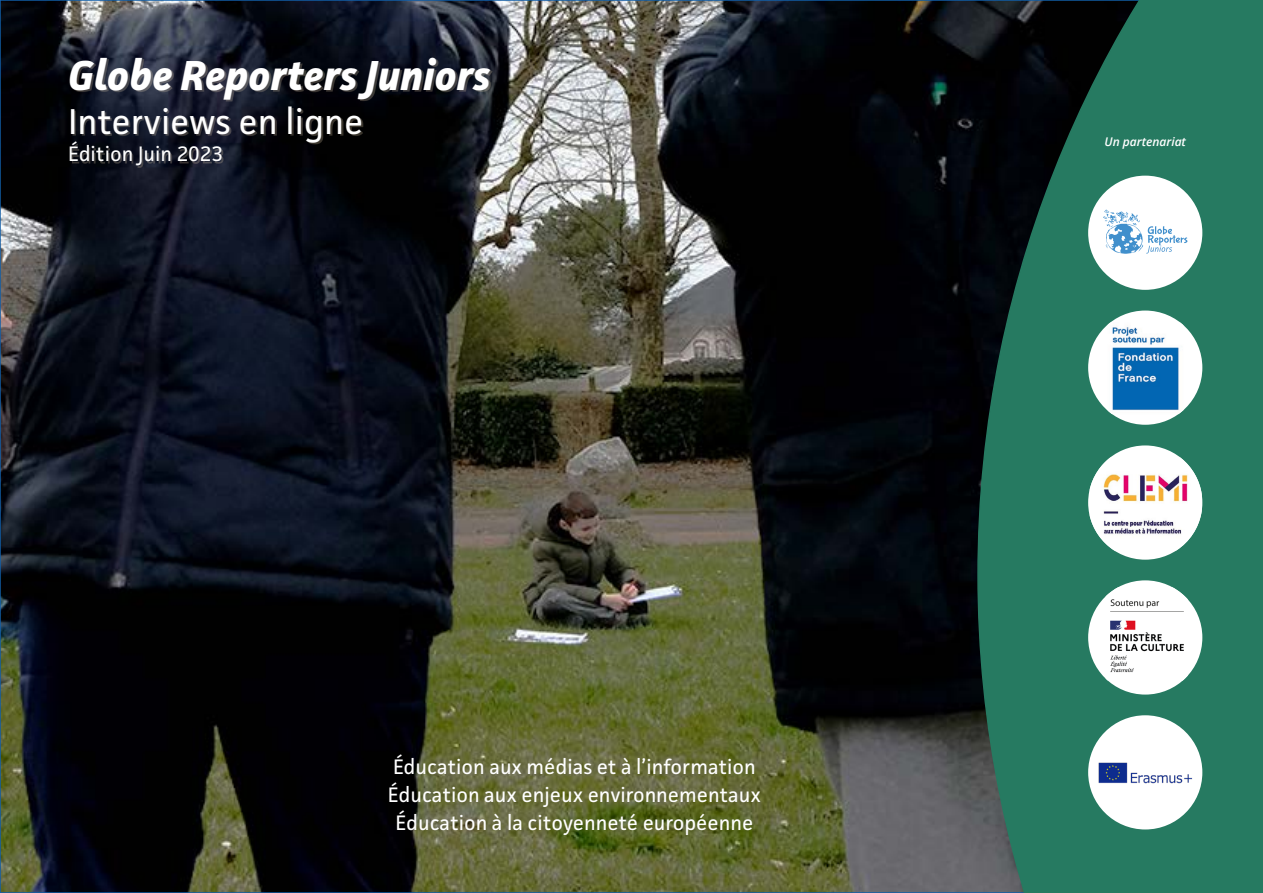
<style>
.page{position:relative;width:1263px;height:893px;background:#fff}
.page>*{position:absolute;margin:0;border:0;box-sizing:border-box;transform-origin:0 0}
.t1{font:italic 700 42px "Facit";color:#fff}
.t2{font:36px "Facit";color:#fff}
.t3{font:21px/27.6px "Facit";color:#fff;text-align:center}
.t4{font:italic 600 12px "Open Sans";color:#fff}
</style>
<div class="page">
<img style="left:3px;top:3px;width:974px;height:887px">
<svg style="left:977px;top:0;width:286px;height:893px;background:#226753"></svg>
<div style="left:1088px;top:311px;width:114px;height:114px;background:#fff;border-radius:50%"></div>
<img style="left:1108px;top:322px;width:75px;height:92px">
<div style="left:1088px;top:445px;width:114px;height:115px;background:#fff;border-radius:50%"></div>
<img style="left:1090px;top:457px;width:112px;height:94px">
<div style="left:1088px;top:580px;width:114px;height:115px;background:#fff;border-radius:50%"></div>
<img style="left:1106px;top:587px;width:82px;height:94px">
<div style="left:1088px;top:715px;width:114px;height:114px;background:#fff;border-radius:50%"></div>
<img style="left:1098px;top:762px;width:94px;height:21px">
<div style="left:72px;top:59px;width:421px;height:42px;background:#ffe9c2;opacity:.23"></div>
<div style="left:72px;top:108px;width:291px;height:60px;background:#ffe9c2;opacity:.23"></div>
<div style="left:1088px;top:176px;width:114px;height:114px;background:#fff;border-radius:50%"></div>
<svg style="left:1103px;top:210px;width:84px;height:44px"></svg>
<h1 class="t1" style="left:68px;top:49px;width:424px">Globe Reporters Juniors</h1>
<h2 class="t2" style="left:68px;top:99px;width:297px">Interviews en ligne</h2>
<p class="t3" style="left:68px;top:140px;width:157px">Édition Juin 2023</p>
<p class="t3" style="left:388px;top:753px;width:375px">Éducation aux médias et à l’information<br>Éducation aux enjeux environnementaux<br>Éducation à la citoyenneté européenne</p>
<p class="t4" style="left:1104px;top:134px;width:83px">Un partenariat</p>
</div>
